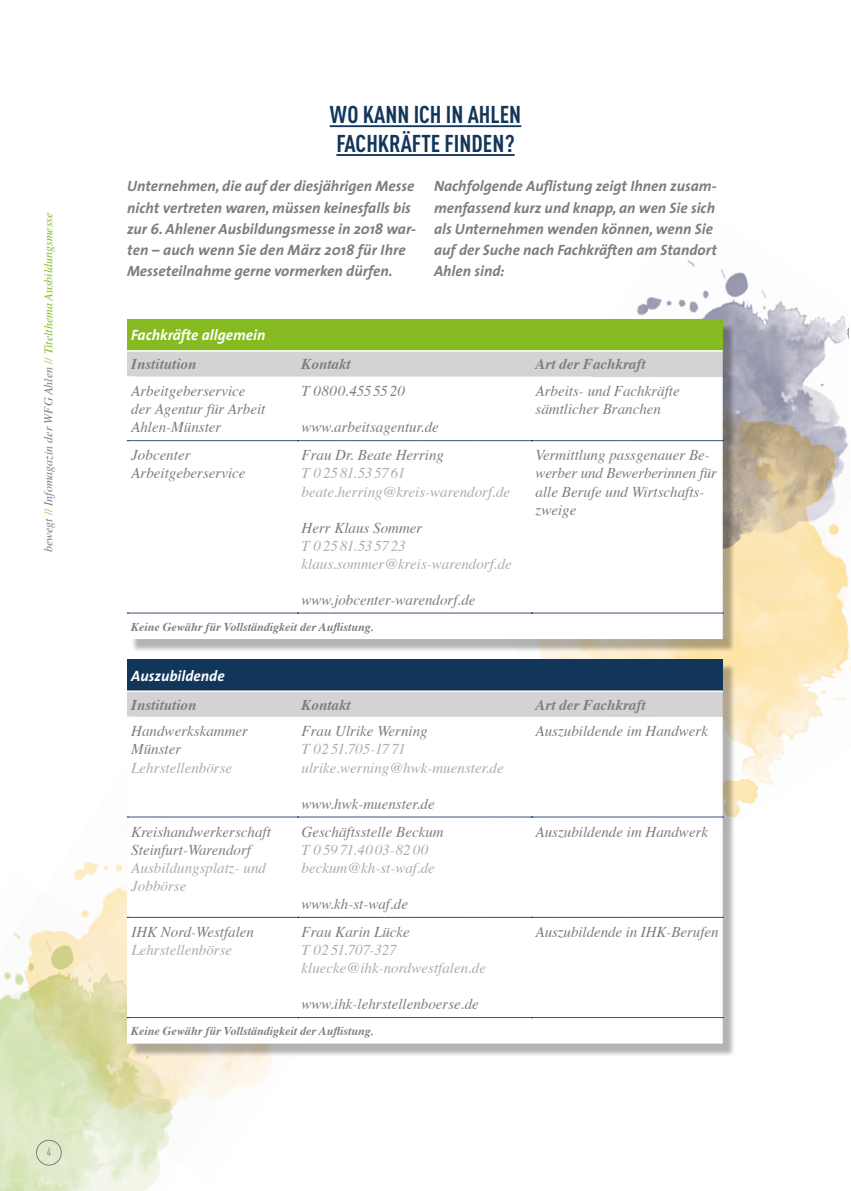
<style>
.page{position:relative;width:851px;height:1191px;background:#fff}
.page>*{position:absolute;margin:0;border:0;box-sizing:border-box;transform-origin:0 0}
.t1{font:700 24px/28.8px "DIN Cond";color:#12355a}
.t2{font:italic 15px/18px "Times";color:#7c7d7d}
.t3{font:italic 700 15px/21.3px "The Sans";color:#7c7d7d}
.t4{font:italic 15px/18px "Times";color:#adacac}
.t5{font:italic 700 15px "Times";color:#7c7d7d}
.t6{font:italic 700 15px "The Sans";color:#fff}
.t7{font:italic 15px "Times";letter-spacing:.025em;color:#7c7d7d}
.t8{font:italic 700 12px "Times";color:#7c7d7d}
.t9{font:italic 12px "Times";color:#85bb20}
.t10{font:12px "DIN Cond";color:#7c7d7d}
.s1{color:#7c7d7d}
</style>
<div class="page">
<img style="left:637px;top:260px;width:209px;height:63px">
<img style="left:540px;top:323px;width:310px;height:495px">
<img style="left:0;top:873px;width:264px;height:318px">
<hr style="left:329px;top:125px;width:192px;height:2px;background:#12355a">
<hr style="left:336px;top:154px;width:178px;height:2px;background:#12355a">
<div style="left:131px;top:323px;width:604px;height:329px;background:#000;opacity:.3"></div>
<div style="left:127px;top:319px;width:595px;height:32px;background:#85bb20"></div>
<div style="left:127px;top:352px;width:595px;height:24px;background:#d5d2d3"></div>
<svg style="left:127px;top:376px;width:595px;height:263px"></svg>
<svg style="left:127px;top:613px;width:596px;height:1px"></svg>
<svg style="left:127px;top:440px;width:596px;height:1px"></svg>
<hr style="left:127px;top:350px;width:170px;height:2px;background:#fff">
<hr style="left:297px;top:350px;width:234px;height:2px;background:#fff">
<hr style="left:531px;top:350px;width:191px;height:2px;background:#fff">
<div style="left:131px;top:663px;width:604px;height:394px;background:#000;opacity:.3"></div>
<div style="left:127px;top:659px;width:595px;height:32px;background:#12355a"></div>
<div style="left:127px;top:692px;width:595px;height:24px;background:#d5d2d3"></div>
<svg style="left:127px;top:716px;width:595px;height:327px"></svg>
<svg style="left:127px;top:1017px;width:596px;height:1px"></svg>
<svg style="left:127px;top:816px;width:596px;height:1px"></svg>
<svg style="left:127px;top:917px;width:596px;height:1px"></svg>
<hr style="left:127px;top:690px;width:170px;height:2px;background:#fff">
<hr style="left:297px;top:690px;width:234px;height:2px;background:#fff">
<hr style="left:531px;top:690px;width:191px;height:2px;background:#fff">
<svg style="left:848px;top:323px;width:2px;height:166px"></svg>
<div style="left:36px;top:1140px;width:26px;height:25px;border:1px solid #7c7d7d;border-radius:50%"></div>
<p class="t9" style="left:38px;top:552px;width:341px;rotate:-90deg"><span class="s1">bewegt</span> // <span class="s1">Infomagazin der WFG Ahlen</span> // Titelthema Ausbildungsmesse</p>
<p class="t10" style="left:47px;top:1145px;width:6px">4</p>
<h1 class="t1" style="left:329px;top:100px;width:193px">WO KANN ICH IN AHLEN<br>FACHKRÄFTE FINDEN?</h1>
<p class="t3" style="left:127px;top:175px;width:290px">Unternehmen, die auf der diesjährigen Messe nicht vertreten waren, müssen keinesfalls bis zur 6. Ahlener Ausbildungsmesse in 2018 war&shy;ten – auch wenn Sie den März 2018 für Ihre Messeteilnahme gerne vormerken dürfen.</p>
<p class="t3" style="left:434px;top:175px;width:284px">Nachfolgende Auflistung zeigt Ihnen zusam&shy;menfassend kurz und knapp, an wen Sie sich als Unternehmen wenden können, wenn Sie auf der Suche nach Fachkräften am Standort Ahlen sind:</p>
<p class="t6" style="left:131px;top:323px;width:136px">Fachkräfte allgemein</p>
<p class="t5" style="left:131px;top:350px;width:67px">Institution</p>
<p class="t5" style="left:301px;top:350px;width:51px">Kontakt</p>
<p class="t5" style="left:535px;top:350px;width:112px">Art der Fachkraft</p>
<p class="t2" style="left:131px;top:381px;width:136px">Arbeitgeberservice der Agentur für Arbeit<br>Ahlen-Münster</p>
<p class="t7" style="left:301px;top:378px;width:105px">T 0800.4555520</p>
<p class="t2" style="left:535px;top:381px;width:146px">Arbeits- und Fachkräfte sämtlicher Branchen</p>
<p class="t2" style="left:301px;top:417px;width:139px">www.arbeitsagentur.de</p>
<p class="t2" style="left:131px;top:445px;width:116px">Jobcenter<br>Arbeitgeberservice</p>
<p class="t2" style="left:301px;top:445px;width:144px">Frau Dr. Beate Herring</p>
<p class="t4" style="left:301px;top:463px;width:210px">T 0 25 81.5357 61 beate.herring@kreis-warendorf.de</p>
<p class="t2" style="left:301px;top:517px;width:122px">Herr Klaus Sommer</p>
<p class="t4" style="left:301px;top:535px;width:212px">T 0 25 81.5357 23 klaus.sommer@kreis-warendorf.de</p>
<p class="t2" style="left:301px;top:589px;width:175px">www.jobcenter-warendorf.de</p>
<p class="t2" style="left:535px;top:445px;width:183px">Vermittlung passgenauer Be‑ werber und Bewerberinnen für alle Berufe und Wirtschafts&shy;zweige</p>
<p class="t8" style="left:131px;top:615px;width:244px">Keine Gewähr für Vollständigkeit der Auflistung.</p>
<p class="t6" style="left:131px;top:663px;width:95px">Auszubildende</p>
<p class="t5" style="left:131px;top:690px;width:67px">Institution</p>
<p class="t5" style="left:301px;top:690px;width:51px">Kontakt</p>
<p class="t5" style="left:535px;top:690px;width:112px">Art der Fachkraft</p>
<p class="t2" style="left:131px;top:721px;width:118px">Handwerkskammer<br>Münster</p>
<p class="t4" style="left:131px;top:757px;width:102px">Lehrstellenbörse</p>
<p class="t2" style="left:535px;top:721px;width:174px">Auszubildende im Handwerk</p>
<p class="t2" style="left:301px;top:721px;width:128px">Frau Ulrike Werning</p>
<p class="t4" style="left:301px;top:739px;width:204px">T 02 51.705-17 71 ulrike.werning@hwk-muenster.de</p>
<p class="t2" style="left:301px;top:793px;width:135px">www.hwk-muenster.de</p>
<p class="t2" style="left:131px;top:821px;width:141px">Kreishandwerkerschaft<br>Steinfurt-Warendorf</p>
<p class="t4" style="left:131px;top:857px;width:136px">Ausbildungsplatz- und<br>Jobbörse</p>
<p class="t2" style="left:131px;top:922px;width:124px">IHK Nord-Westfalen</p>
<p class="t4" style="left:131px;top:940px;width:102px">Lehrstellenbörse</p>
<p class="t2" style="left:301px;top:821px;width:144px">Geschäftsstelle Beckum</p>
<p class="t4" style="left:301px;top:839px;width:135px">T 05971.4003-8200 beckum@kh-st-waf.de</p>
<p class="t2" style="left:301px;top:893px;width:108px">www.kh-st-waf.de</p>
<p class="t2" style="left:301px;top:922px;width:110px">Frau Karin Lücke</p>
<p class="t4" style="left:301px;top:940px;width:186px">T 0251.707-327 kluecke@ihk-nordwestfalen.de</p>
<p class="t2" style="left:301px;top:994px;width:179px">www.ihk-lehrstellenboerse.de</p>
<p class="t8" style="left:131px;top:1019px;width:244px">Keine Gewähr für Vollständigkeit der Auflistung.</p>
<p class="t2" style="left:535px;top:821px;width:174px">Auszubildende im Handwerk</p>
<p class="t2" style="left:535px;top:922px;width:184px">Auszubildende in IHK-Berufen</p>
</div>
